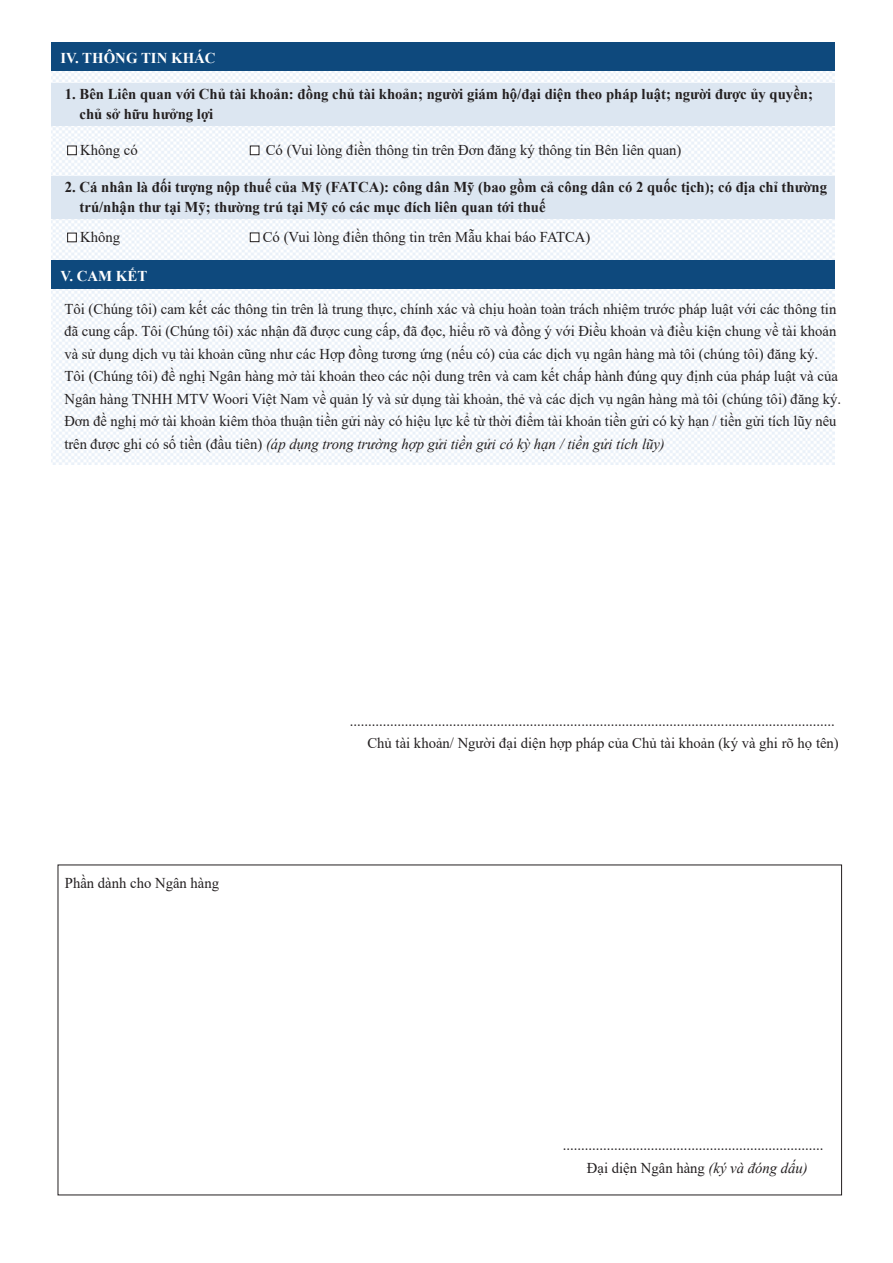
<style>
.page{position:relative;width:893px;height:1263px;background:#fff}
.page>*{position:absolute;margin:0;border:0;box-sizing:border-box;transform-origin:0 0}
.t1{font:15px/22.5px "Times New Roman";color:#231f20}
.t2{font:700 15px/19.5px "Times New Roman";color:#231f20}
.t3{font:700 15px "Times New Roman";color:#fff}
.s1{font-style:italic}
</style>
<div class="page">
<img style="left:51px;top:71px;width:784px;height:393px">
<div style="left:51px;top:83px;width:784px;height:43px;background:#dce6f1"></div>
<div style="left:51px;top:176px;width:784px;height:43px;background:#dce6f1"></div>
<div style="left:51px;top:42px;width:784px;height:29px;background:#0e497d"></div>
<div style="left:51px;top:260px;width:784px;height:29px;background:#0e497d"></div>
<div style="left:67px;top:146px;width:10px;height:9px;background:#fff;border:1px solid #231f20"></div>
<div style="left:67px;top:233px;width:10px;height:9px;background:#fff;border:1px solid #231f20"></div>
<div style="left:250px;top:146px;width:9px;height:9px;background:#fff;border:1px solid #231f20"></div>
<div style="left:250px;top:233px;width:9px;height:9px;background:#fff;border:1px solid #231f20"></div>
<p class="t3" style="left:61px;top:47px;width:157px">IV. THÔNG TIN KHÁC</p>
<p class="t2" style="left:80px;top:84px;width:735px;text-indent:-15px">1. Bên Liên quan với Chủ tài khoản: đồng chủ tài khoản; người giám hộ/đại diện theo pháp luật; người được ủy quyền; chủ sở hữu hưởng lợi</p>
<p class="t1" style="left:80px;top:138px;width:59px">Không có</p>
<p class="t1" style="left:266px;top:138px;width:417px">Có (Vui lòng điền thông tin trên Đơn đăng ký thông tin Bên liên quan)</p>
<p class="t2" style="left:80px;top:177px;width:749px;text-indent:-15px">2. Cá nhân là đối tượng nộp thuế của Mỹ (FATCA): công dân Mỹ (bao gồm cả công dân có 2 quốc tịch); có địa chỉ thường trú/nhận thư tại Mỹ; thường trú tại Mỹ có các mục đích liên quan tới thuế</p>
<p class="t1" style="left:80px;top:225px;width:42px">Không</p>
<p class="t3" style="left:61px;top:265px;width:88px">V. CAM KẾT</p>
<p class="t1" style="left:263px;top:225px;width:329px">Có (Vui lòng điền thông tin trên Mẫu khai báo FATCA)</p>
<p class="t1" style="left:64px;top:297px;width:778px">Tôi (Chúng tôi) cam kết các thông tin trên là trung thực, chính xác và chịu hoàn toàn trách nhiệm trước pháp luật với các thông tin đã cung cấp. Tôi (Chúng tôi) xác nhận đã được cung cấp, đã đọc, hiểu rõ và đồng ý với Điều khoản và điều kiện chung về tài khoản và sử dụng dịch vụ tài khoản cũng như các Hợp đồng tương ứng (nếu có) của các dịch vụ ngân hàng mà tôi (chúng tôi) đăng ký.<br>Tôi (Chúng tôi) đề nghị Ngân hàng mở tài khoản theo các nội dung trên và cam kết chấp hành đúng quy định của pháp luật và của Ngân hàng TNHH MTV Woori Việt Nam về quản lý và sử dụng tài khoản, thẻ và các dịch vụ ngân hàng mà tôi (chúng tôi) đăng ký.<br>Đơn đề nghị mở tài khoản kiêm thỏa thuận tiền gửi này có hiệu lực kể từ thời điểm tài khoản tiền gửi có kỳ hạn / tiền gửi tích lũy nêu trên được ghi có số tiền (đầu tiên) <span class="s1">(áp dụng trong trường hợp gửi tiền gửi có kỳ hạn / tiền gửi tích lũy)</span></p>
<p class="t1" style="left:350px;top:709px;width:487px">....................................................................................................................................</p>
<p class="t1" style="left:65px;top:871px;width:156px">Phần dành cho Ngân hàng</p>
<p class="t1" style="left:367px;top:731px;width:473px">Chủ tài khoản/ Người đại diện hợp pháp của Chủ tài khoản (ký và ghi rõ họ tên)</p>
<p class="t1" style="left:563px;top:1134px;width:262px">.......................................................................</p>
<p class="t1" style="left:587px;top:1156px;width:222px">Đại diện Ngân hàng <span class="s1">(ký và đóng dấu)</span></p>
</div>
